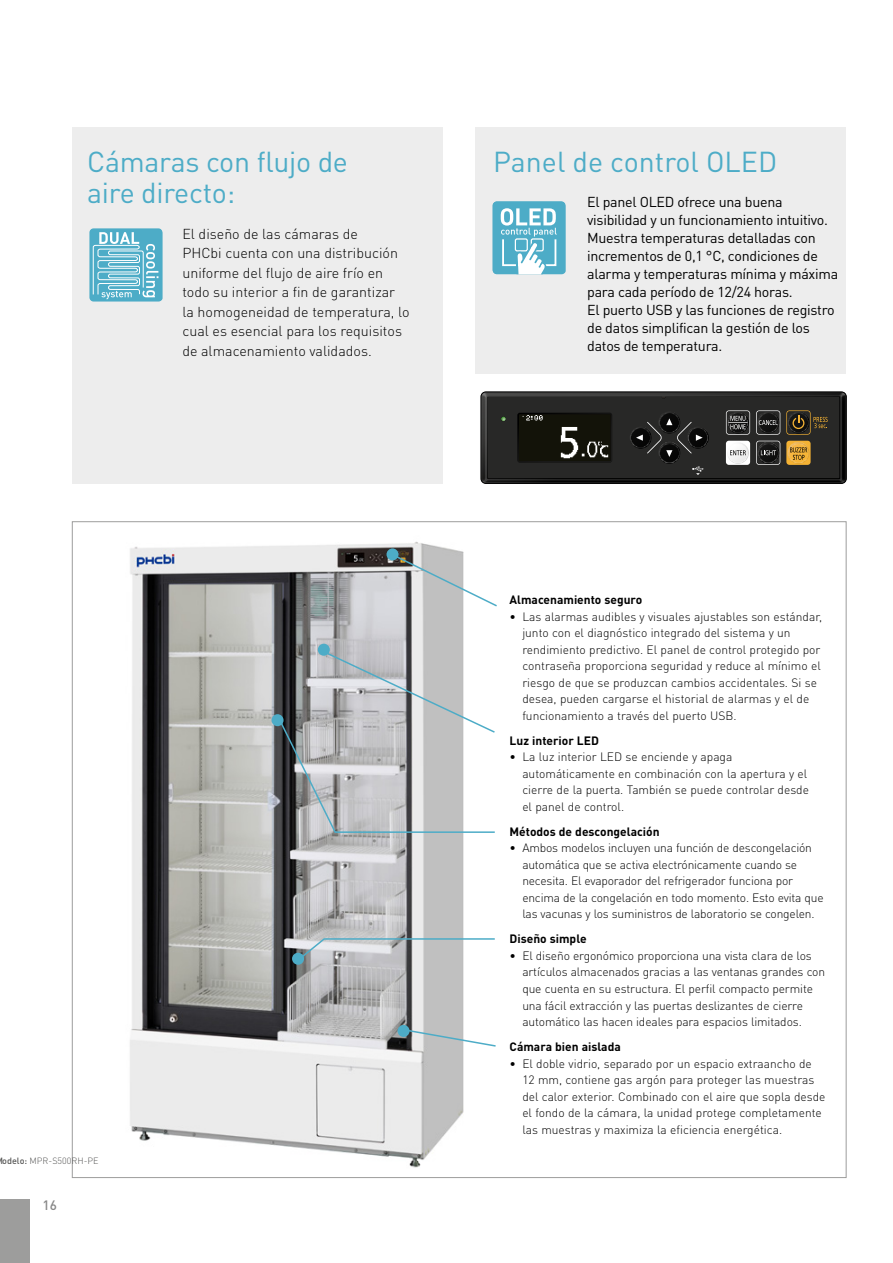
<style>
.page{position:relative;width:893px;height:1263px;background:#fff}
.page>*{position:absolute;margin:0;border:0;box-sizing:border-box;transform-origin:0 0}
.t1{font:28.5px/31.5px "DINOT";letter-spacing:-.01em;color:#4dacc7}
.t2{font:18px "DINOT";letter-spacing:.015em;color:#55c1df}
.t3{font:14.25px/18px "DINOT";letter-spacing:-.02em;color:#000}
.t4{font:300 14.25px/19.5px "DINOT";color:#000}
.t5{font:500 13.5px "DINOT";color:#878787}
.t6{font:300 12px/16.5px "DIN Pro";letter-spacing:-.005em;color:#000}
.t7{font:700 12px "DINOT";color:#000}
.t8{font:300 9px "DINOT";color:#575756}
.s1{font-weight:500}
</style>
<div class="page">
<div style="left:0;top:1199px;width:30px;height:64px;background:#9d9d9c"></div>
<div style="left:476px;top:127px;width:370px;height:247px;background:#ededed"></div>
<svg style="left:493px;top:201px;width:73px;height:73px;background:#78c0d4"></svg>
<img style="left:130px;top:541px;width:334px;height:627px">
<div style="left:318px;top:644px;width:12px;height:12px;background:#4dacc7;border-radius:50%"></div>
<svg style="left:392px;top:554px;width:105px;height:54px"></svg>
<div style="left:386px;top:548px;width:12px;height:12px;background:#4dacc7;border-radius:50%"></div>
<div style="left:272px;top:714px;width:12px;height:12px;background:#4dacc7;border-radius:50%"></div>
<div style="left:398px;top:1025px;width:12px;height:12px;background:#4dacc7;border-radius:50%"></div>
<div style="left:292px;top:953px;width:12px;height:12px;background:#4dacc7;border-radius:50%"></div>
<svg style="left:279px;top:651px;width:216px;height:183px;background:#bbbdbf"></svg>
<svg style="left:297px;top:937px;width:198px;height:24px"></svg>
<svg style="left:407px;top:1029px;width:89px;height:19px"></svg>
<img style="left:475px;top:371px;width:372px;height:110px">
<svg style="left:481px;top:392px;width:365px;height:92px;background:#2f2e2a"></svg>
<div style="left:73px;top:127px;width:370px;height:356px;background:#ededed"></div>
<svg style="left:89px;top:228px;width:74px;height:74px;background:#79c0d4"></svg>
<h1 class="t1" style="left:87px;top:145px;width:262px">Cámaras con flujo de aire directo:</h1>
<h2 class="t2" style="left:226px;top:162px;width:140px">REFRIGERATION</h2>
<p class="t4" style="left:182px;top:224px;width:229px">El diseño de las cámaras de<br>PHCbi cuenta con una distribución uniforme del flujo de aire frío en todo su interior a fin de garantizar la homogeneidad de temperatura, lo cual es esencial para los requisitos de almacenamiento validados.</p>
<h1 class="t1" style="left:493px;top:145px;width:285px">Panel de control OLED</h1>
<p class="t3" style="left:587px;top:193px;width:253px">El panel OLED ofrece una buena visibilidad y un funcionamiento intuitivo.<br>Muestra temperaturas detalladas con incrementos de 0,1 °C, condiciones de alarma y temperaturas mínima y máxima para cada período de 12/24 horas.<br>El puerto USB y las funciones de registro de datos simplifican la gestión de los datos de temperatura.</p>
<p class="t8" style="left:2px;top:1155px;width:98px"><span class="s1">odelo:</span> MPR-S500RH-PE</p>
<p class="t5" style="left:43px;top:1196px;width:16px">16</p>
<p class="t7" style="left:510px;top:592px;width:134px">Almacenamiento seguro</p>
<p class="t6" style="left:522px;top:607px;width:302px;text-indent:-13px">• Las alarmas audibles y visuales ajustables son estándar, junto con el diagnóstico integrado del sistema y un rendimiento predictivo. El panel de control protegido por contraseña proporciona seguridad y reduce al mínimo el riesgo de que se produzcan cambios accidentales. Si se desea, pueden cargarse el historial de alarmas y el de funcionamiento a través del puerto USB.</p>
<p class="t7" style="left:510px;top:733px;width:91px">Luz interior LED</p>
<p class="t6" style="left:522px;top:748px;width:288px;text-indent:-13px">• La luz interior LED se enciende y apaga automáticamente en combinación con la apertura y el cierre de la puerta. También se puede controlar desde el panel de control.</p>
<p class="t7" style="left:510px;top:824px;width:151px">Métodos de descongelación</p>
<p class="t6" style="left:522px;top:839px;width:303px;text-indent:-13px">• Ambos modelos incluyen una función de descongelación automática que se activa electrónicamente cuando se necesita. El evaporador del refrigerador funciona por encima de la congelación en todo momento. Esto evita que las vacunas y los suministros de laboratorio se congelen.</p>
<p class="t7" style="left:510px;top:931px;width:79px">Diseño simple</p>
<p class="t6" style="left:522px;top:946px;width:304px;text-indent:-13px">• El diseño ergonómico proporciona una vista clara de los artículos almacenados gracias a las ventanas grandes con que cuenta en su estructura. El perfil compacto permite una fácil extracción y las puertas deslizantes de cierre automático las hacen ideales para espacios limitados.</p>
<p class="t7" style="left:510px;top:1039px;width:113px">Cámara bien aislada</p>
<p class="t6" style="left:522px;top:1054px;width:305px;text-indent:-13px">• El doble vidrio, separado por un espacio extraancho de 12 mm, contiene gas argón para proteger las muestras del calor exterior. Combinado con el aire que sopla desde el fondo de la cámara, la unidad protege completamente las muestras y maximiza la eficiencia energética.</p>
</div>
